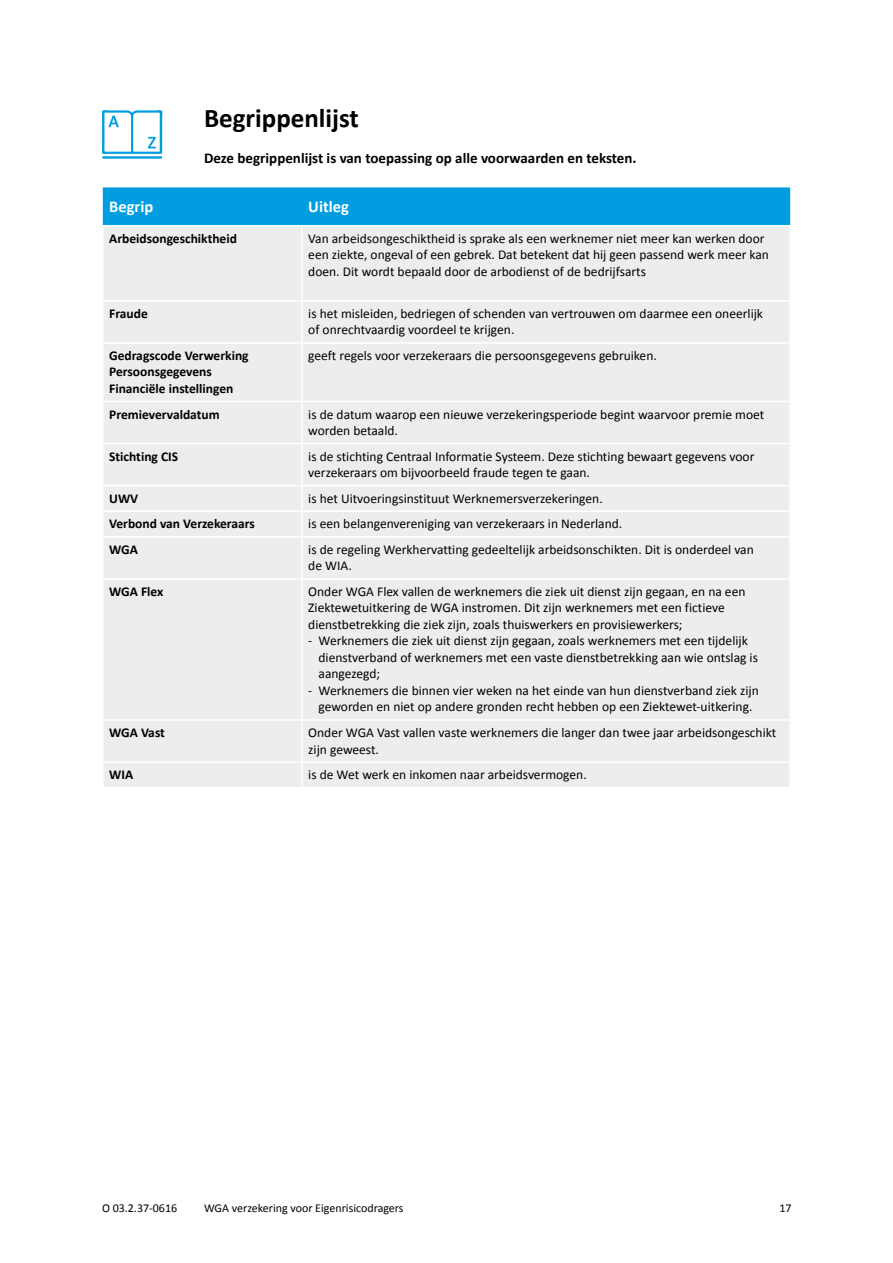
<style>
.page{position:relative;width:893px;height:1263px;background:#fff}
.page>*{position:absolute;margin:0;border:0;box-sizing:border-box;transform-origin:0 0}
.t1{font:700 27px "Calibri";color:#000}
.t2{font:700 16.5px "Calibri";color:#fff}
.t3{font:700 15px "Calibri";color:#000}
.t4{font:13.5px/16.5px "Calibri";color:#000}
.t5{font:700 13.5px/16.5px "Calibri";color:#000}
.t6{font:12px "Calibri";color:#000}
</style>
<div class="page">
<div style="left:103px;top:187px;width:687px;height:38px;background:#009ee0"></div>
<div style="left:104px;top:226px;width:685px;height:561px;background:#eceded"></div>
<hr style="left:104px;top:443px;width:198px;height:1px;background:#fff">
<hr style="left:302px;top:443px;width:487px;height:1px;background:#fff">
<hr style="left:104px;top:300px;width:198px;height:2px;background:#fff">
<hr style="left:302px;top:300px;width:487px;height:2px;background:#fff">
<hr style="left:104px;top:401px;width:198px;height:1px;background:#fff">
<hr style="left:302px;top:401px;width:487px;height:1px;background:#fff">
<hr style="left:104px;top:485px;width:198px;height:1px;background:#fff">
<hr style="left:302px;top:485px;width:487px;height:1px;background:#fff">
<hr style="left:104px;top:510px;width:198px;height:2px;background:#fff">
<hr style="left:302px;top:510px;width:487px;height:2px;background:#fff">
<hr style="left:104px;top:536px;width:198px;height:1px;background:#fff">
<hr style="left:302px;top:536px;width:487px;height:1px;background:#fff">
<hr style="left:104px;top:578px;width:198px;height:2px;background:#fff">
<hr style="left:302px;top:578px;width:487px;height:2px;background:#fff">
<hr style="left:104px;top:719px;width:198px;height:2px;background:#fff">
<hr style="left:302px;top:719px;width:487px;height:2px;background:#fff">
<hr style="left:104px;top:761px;width:198px;height:2px;background:#fff">
<hr style="left:302px;top:761px;width:487px;height:2px;background:#fff">
<hr style="left:104px;top:342px;width:198px;height:2px;background:#fff">
<hr style="left:302px;top:342px;width:487px;height:2px;background:#fff">
<hr style="left:301px;top:226px;width:2px;height:74px;background:#fff">
<hr style="left:301px;top:302px;width:2px;height:40px;background:#fff">
<hr style="left:301px;top:344px;width:2px;height:57px;background:#fff">
<hr style="left:301px;top:402px;width:2px;height:41px;background:#fff">
<hr style="left:301px;top:444px;width:2px;height:41px;background:#fff">
<hr style="left:301px;top:486px;width:2px;height:24px;background:#fff">
<hr style="left:301px;top:512px;width:2px;height:24px;background:#fff">
<hr style="left:301px;top:537px;width:2px;height:41px;background:#fff">
<hr style="left:301px;top:580px;width:2px;height:139px;background:#fff">
<hr style="left:301px;top:721px;width:2px;height:40px;background:#fff">
<hr style="left:301px;top:763px;width:2px;height:24px;background:#fff">
<hr style="left:102px;top:156px;width:60px;height:3px;background:#009ee0">
<svg style="left:102px;top:110px;width:60px;height:44px"></svg>
<h1 class="t1" style="left:204px;top:102px;width:156px">Begrippenlijst</h1>
<p class="t3" style="left:204px;top:149px;width:434px">Deze begrippenlijst is van toepassing op alle voorwaarden en teksten.</p>
<p class="t2" style="left:109px;top:196px;width:46px">Begrip</p>
<p class="t2" style="left:308px;top:196px;width:42px">Uitleg</p>
<p class="t5" style="left:109px;top:229px;width:129px">Arbeidsongeschiktheid</p>
<p class="t4" style="left:308px;top:229px;width:462px">Van arbeidsongeschiktheid is sprake als een werknemer niet meer kan werken door een ziekte, ongeval of een gebrek. Dat betekent dat hij geen passend werk meer kan doen. Dit wordt bepaald door de arbodienst of de bedrijfsarts</p>
<p class="t5" style="left:109px;top:304px;width:40px">Fraude</p>
<p class="t4" style="left:308px;top:304px;width:456px">is het misleiden, bedriegen of schenden van vertrouwen om daarmee een oneerlijk of onrechtvaardig voordeel te krijgen.</p>
<p class="t5" style="left:109px;top:347px;width:141px">Gedragscode Verwerking<br>Persoonsgegevens<br>Financiële instellingen</p>
<p class="t4" style="left:308px;top:347px;width:350px">geeft regels voor verzekeraars die persoonsgegevens gebruiken.</p>
<p class="t5" style="left:109px;top:405px;width:112px">Premievervaldatum</p>
<p class="t4" style="left:308px;top:405px;width:458px">is de datum waarop een nieuwe verzekeringsperiode begint waarvoor premie moet worden betaald.</p>
<p class="t5" style="left:109px;top:447px;width:70px">Stichting CIS</p>
<p class="t4" style="left:308px;top:447px;width:448px">is de stichting Centraal Informatie Systeem. Deze stichting bewaart gegevens voor verzekeraars om bijvoorbeeld fraude tegen te gaan.</p>
<p class="t5" style="left:109px;top:489px;width:31px">UWV</p>
<p class="t4" style="left:308px;top:489px;width:296px">is het Uitvoeringsinstituut Werknemersverzekeringen.</p>
<p class="t5" style="left:109px;top:515px;width:147px">Verbond van Verzekeraars</p>
<p class="t4" style="left:308px;top:515px;width:315px">is een belangenvereniging van verzekeraars in Nederland.</p>
<p class="t5" style="left:109px;top:540px;width:30px">WGA</p>
<p class="t4" style="left:308px;top:540px;width:447px">is de regeling Werkhervatting gedeeltelijk arbeidsonschikten. Dit is onderdeel van de WIA.</p>
<p class="t5" style="left:109px;top:583px;width:56px">WGA Flex</p>
<p class="t4" style="left:308px;top:583px;width:439px">Onder WGA Flex vallen de werknemers die ziek uit dienst zijn gegaan, en na een<br>Ziektewetuitkering de WGA instromen. Dit zijn werknemers met een fictieve dienstbetrekking die ziek zijn, zoals thuiswerkers en provisiewerkers;</p>
<p class="t4" style="left:319px;top:632px;width:441px;text-indent:-10px">- Werknemers die ziek uit dienst zijn gegaan, zoals werknemers met een tijdelijk dienstverband of werknemers met een vaste dienstbetrekking aan wie ontslag is aangezegd;</p>
<p class="t4" style="left:308px;top:682px;width:452px;text-align:center">- Werknemers die binnen vier weken na het einde van hun dienstverband ziek zijn geworden en niet op andere gronden recht hebben op een Ziektewet-uitkering.</p>
<p class="t5" style="left:109px;top:724px;width:57px">WGA Vast</p>
<p class="t4" style="left:308px;top:724px;width:470px">Onder WGA Vast vallen vaste werknemers die langer dan twee jaar arbeidsongeschikt zijn geweest.</p>
<p class="t5" style="left:109px;top:766px;width:26px">WIA</p>
<p class="t4" style="left:308px;top:766px;width:280px">is de Wet werk en inkomen naar arbeidsvermogen.</p>
<p class="t6" style="left:102px;top:1200px;width:77px">O 03.2.37-0616</p>
<p class="t6" style="left:204px;top:1200px;width:201px">WGA verzekering voor Eigenrisicodragers</p>
<p class="t6" style="left:779px;top:1200px;width:14px">17</p>
</div>
